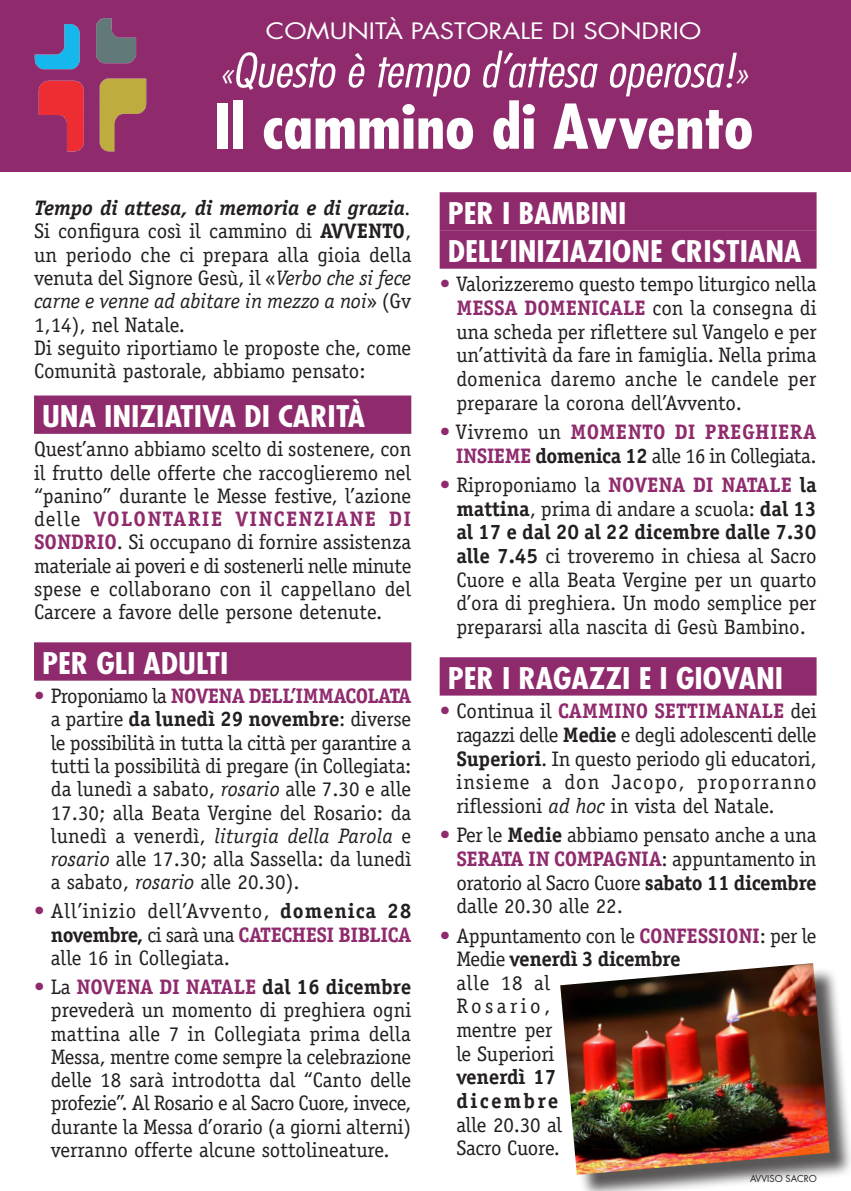
<style>
.page{position:relative;width:851px;height:1191px;background:#fff}
.page>*{position:absolute;margin:0;border:0;box-sizing:border-box;transform-origin:0 0}
.t1{font:700 condensed 60px "Futura Std";color:#fff;scale:1.14 1}
.t2{font:italic 300 condensed 46px "Futura";letter-spacing:-.005em;color:#fff;scale:1.14 1}
.t3{font:700 condensed 29px/38.2px "Futura Std";color:#fff;scale:1.13 1}
.t4{font:22px "Futura Std";color:#fff;scale:1.17 1}
.t5{font:21px/23.2px "Officina Serif Std";color:#231f20;text-align:justify}
.t6{font:21px/23.6px "Officina Serif Std";letter-spacing:-.025em;color:#231f20;text-align:right}
.t7{font:700 21px/23.6px "Officina Serif Std";letter-spacing:.04em;color:#231f20}
.t8{font:9.2px "Futura Std";color:#231f20}
.s1{font-size:32px}
.s2{font-weight:700;font-style:italic}
.s3{font-style:italic}
.s4{font-weight:700}
.s5{font-weight:700;color:#8f2b6d}
.s6{color:#8f2b6d}
</style>
<div class="page">
<div style="left:0;top:0;width:850px;height:172px;background:#8f2b6d"></div>
<img style="left:34px;top:18px;width:113px;height:134px">
<div style="left:34px;top:395px;width:377px;height:39px;background:#8f2b6d"></div>
<div style="left:34px;top:642px;width:377px;height:38px;background:#8f2b6d"></div>
<div style="left:439px;top:192px;width:377px;height:38px;background:#8f2b6d"></div>
<div style="left:439px;top:230px;width:377px;height:39px;background:#8f2b6d"></div>
<div style="left:439px;top:657px;width:377px;height:38px;background:#8f2b6d"></div>
<div style="left:564px;top:967px;width:286px;height:224px;background:#231f20;opacity:.75"></div>
<img style="left:560px;top:963px;width:269px;height:211px">
<p class="t4" style="left:266px;top:17px;width:373px">COMUNITÀ PASTORALE DI SONDRIO</p>
<h2 class="t2" style="left:219px;top:43px;width:465px"><span class="s1">«</span>Questo è tempo d’attesa operosa!<span class="s1">»</span></h2>
<h1 class="t1" style="left:214px;top:89px;width:475px">Il cammino di Avvento</h1>
<p class="t5" style="left:34px;top:196px;width:379px;text-align:left"><span class="s2">Tempo di attesa, di memoria e di grazia</span><span class="s3">.<br></span>Si configura così il cammino di <span class="s4">AVVENTO</span>, un periodo che ci prepara alla gioia della venuta del Signore Gesù, il «<span class="s3">Verbo che si fece carne e venne ad abitare in mezzo a noi</span>» (Gv 1,14), nel Natale.<br>Di seguito riportiamo le proposte che, come Comunità pastorale, abbiamo pensato:</p>
<h3 class="t3" style="left:42px;top:397px;width:287px">UNA INIZIATIVA DI CARITÀ</h3>
<p class="t5" style="left:34px;top:437px;width:379px">Quest’anno abbiamo scelto di sostenere, con il frutto delle offerte che raccoglieremo nel “panino” durante le Messe festive, l’azione delle <span class="s5">VOLONTARIE VINCENZIANE DI SONDRIO</span>. Si occupano di fornire assistenza materiale ai poveri e di sostenerli nelle minute spese e collaborano con il cappellano del Carcere a favore delle persone detenute.</p>
<h3 class="t3" style="left:42px;top:644px;width:166px">PER GLI ADULTI</h3>
<p class="t5" style="left:51px;top:684px;width:362px;text-indent:-17px"><span class="s6">•</span> Proponiamo la <span class="s5">NOVENA DELL’IMMACOLATA </span>a partire <span class="s4">da lunedì 29 novembre</span>: diverse le possibilità in tutta la città per garantire a tutti la possibilità di pregare (in Collegiata: da lunedì a sabato, <span class="s3">rosario</span> alle 7.30 e alle 17.30; alla Beata Vergine del Rosario: da lunedì a venerdì, <span class="s3">liturgia della Parola</span> e <span class="s3">rosario</span> alle 17.30; alla Sassella: da lunedì a sabato, <span class="s3">rosario</span> alle 20.30).</p>
<p class="t5" style="left:51px;top:899px;width:362px;text-indent:-17px"><span class="s6">•</span> All’inizio dell’Avvento, <span class="s4">domenica 28 novembre,</span> ci sarà una <span class="s5">CATECHESI BIBLICA </span>alle 16 in Collegiata.</p>
<p class="t5" style="left:51px;top:975px;width:362px;text-indent:-17px"><span class="s6">•</span> La <span class="s5">NOVENA DI NATALE</span> <span class="s4">dal 16 dicembre </span>prevederà un momento di preghiera ogni mattina alle 7 in Collegiata prima della Messa, mentre come sempre la celebrazione delle 18 sarà introdotta dal “Canto delle profezie”. Al Rosario e al Sacro Cuore, invece, durante la Messa d’orario (a giorni alterni) verranno offerte alcune sottolineature.</p>
<h3 class="t3" style="left:447px;top:194px;width:314px">PER I BAMBINI<br>DELL’INIZIAZIONE CRISTIANA</h3>
<p class="t5" style="left:456px;top:272px;width:362px;text-indent:-17px"><span class="s6">•</span> Valorizzeremo questo tempo liturgico nella <span class="s5">MESSA DOMENICALE</span> con la consegna di una scheda per riflettere sul Vangelo e per un’attività da fare in famiglia. Nella prima domenica daremo anche le candele per preparare la corona dell’Avvento.</p>
<p class="t6" style="left:439px;top:420px;width:378px"><span class="s6">•</span> Vivremo un <span class="s5">MOMENTO DI PREGHIERA<br>INSIEME</span> <span class="s4">domenica 12</span> alle 16 in Collegiata.</p>
<p class="t5" style="left:456px;top:473px;width:361px;text-indent:-17px"><span class="s6">•</span> Riproponiamo la <span class="s5">NOVENA DI NATALE</span> <span class="s4">la mattina</span>, prima di andare a scuola: <span class="s4">dal 13 al 17 e dal 20 al 22 dicembre dalle 7.30 alle 7.45</span> ci troveremo in chiesa al Sacro Cuore e alla Beata Vergine per un quarto d’ora di preghiera. Un modo semplice per prepararsi alla nascita di Gesù Bambino.</p>
<h3 class="t3" style="left:447px;top:659px;width:298px">PER I RAGAZZI E I GIOVANI</h3>
<p class="t5" style="left:456px;top:699px;width:362px;text-indent:-17px"><span class="s6">•</span> Continua il <span class="s5">CAMMINO SETTIMANALE</span> dei ragazzi delle <span class="s4">Medie</span> e degli adolescenti delle <span class="s4">Superiori</span>. In questo periodo gli educatori, insieme a don Jacopo, proporranno riflessioni <span class="s3">ad hoc</span> in vista del Natale.</p>
<p class="t5" style="left:456px;top:823px;width:362px;text-indent:-17px"><span class="s6">•</span> Per le <span class="s4">Medie</span> abbiamo pensato anche a una <span class="s5">SERATA IN COMPAGNIA</span>: appuntamento in oratorio al Sacro Cuore <span class="s4">sabato 11 dicembre </span>dalle 20.30 alle 22.</p>
<p class="t5" style="left:456px;top:923px;width:361px;text-align:left;text-indent:-17px"><span class="s6">•</span> Appuntamento con le <span class="s5">CONFESSIONI</span>: per le<br>Medie <span class="s4">venerdì 3 dicembre<br></span>alle 18 al<br>Rosario,<br>mentre per<br>le Superiori</p>
<p class="t7" style="left:456px;top:1065px;width:103px">venerdì 17 dicembre</p>
<p class="t5" style="left:456px;top:1112px;width:107px">alle 20.30 al<br>Sacro Cuore.</p>
<p class="t8" style="left:750px;top:1173px;width:68px">AVVISO SACRO</p>
</div>
